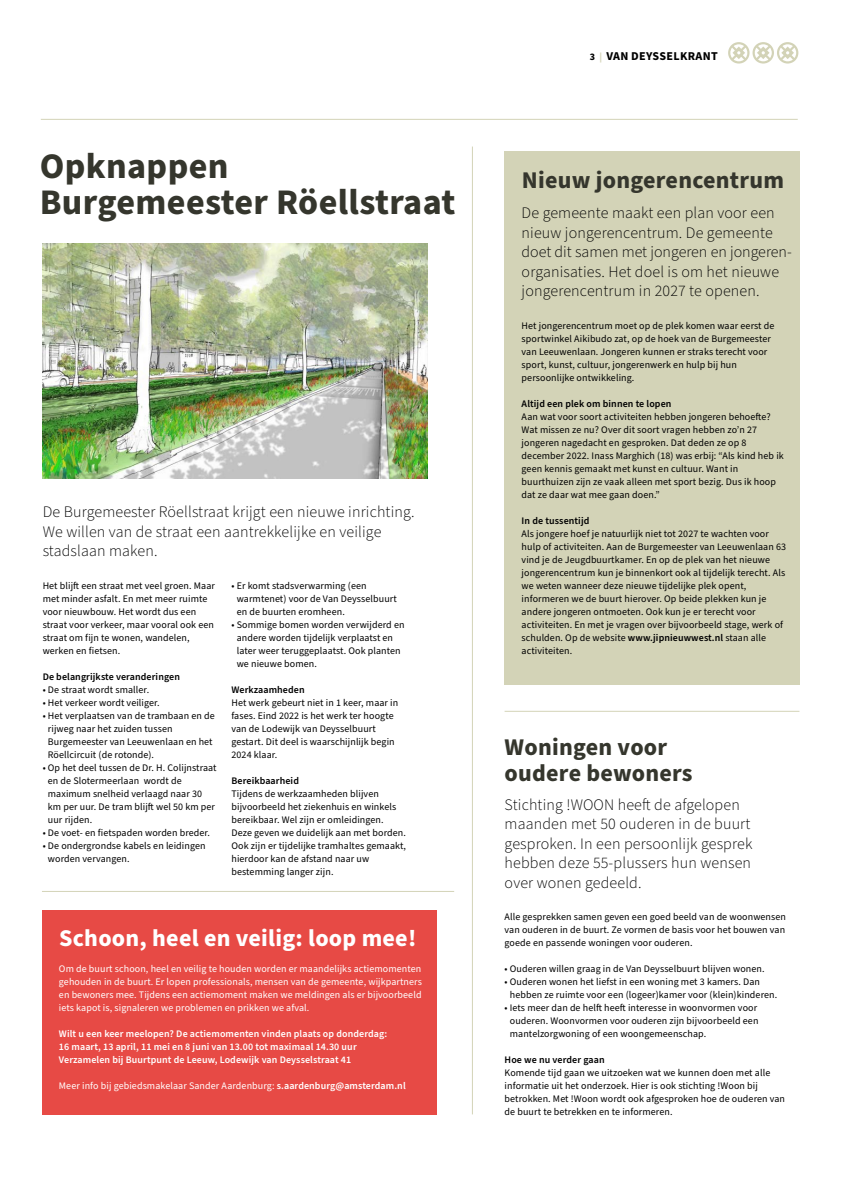
<style>
.page{position:relative;width:842px;height:1191px;background:#fff}
.page>*{position:absolute;margin:0;border:0;box-sizing:border-box;transform-origin:0 0}
.KOP36{font:700 36px/36px "Source Sans Pro";letter-spacing:.01em;color:#35362d}
.KOP24{font:700 24px "Source Sans Pro";letter-spacing:.01em;color:#35362d}
.KOP24-2{font:700 24px "Source Sans Pro";letter-spacing:.01em;color:#fff}
.lead{font:300 16px/19.5px "Source Sans Pro";letter-spacing:.01em;color:#000}
.t1{font:700 12px "Source Sans Pro";letter-spacing:.03em;color:#000}
.plat{font:10px/13px "Source Sans Pro";letter-spacing:.01em;color:#000}
.plat-2{font:10px/13px "Source Sans Pro";letter-spacing:.01em;color:#fff;text-align:justify}
.TK10{font:600 10px "Source Sans Pro";letter-spacing:.01em;color:#fff}
.TK10-2{font:600 10px "Source Sans Pro";letter-spacing:.01em;color:#000}
.s1{font-weight:600}
.s2{font-size:10px}
.s3{font-size:10px;color:#d3d3b7}
</style>
<div class="page">
<svg style="left:728px;top:42px;width:70px;height:22px"></svg>
<hr style="left:472px;top:146px;width:1px;height:968px;background:#d3d3b7">
<hr style="left:41px;top:119px;width:757px;height:1px;background:#d3d3b7">
<img style="left:43px;top:244px;width:384px;height:234px">
<hr style="left:505px;top:711px;width:294px;height:1px;background:#d3d3b7">
<div style="left:42px;top:910px;width:394px;height:204px;background:#e74a45"></div>
<hr style="left:42px;top:891px;width:412px;height:1px;background:#d3d3b7">
<div style="left:505px;top:151px;width:295px;height:533px;background:#d3d3b7"></div>
<p class="KOP36" style="left:40px;top:149px;width:417px">Opknappen<br>Burgemeester Röellstraat</p>
<p class="lead" style="left:43px;top:502px;width:373px">De Burgemeester Röellstraat krijgt een nieuwe inrichting.<br>We willen van de straat een aantrekkelijke en veilige stadslaan maken.</p>
<p class="plat" style="left:237px;top:579px;width:162px;text-indent:-5px">• Er komt stadsverwarming (een warmtenet) voor de Van Deysselbuurt en de buurten eromheen.</p>
<p class="plat" style="left:237px;top:618px;width:169px;text-indent:-5px">• Sommige bomen worden verwijderd en andere worden tijdelijk verplaatst en later weer teruggeplaatst. Ook planten we nieuwe bomen.</p>
<p class="TK10-2" style="left:231px;top:682px;width:75px">Werkzaamheden</p>
<p class="plat" style="left:231px;top:696px;width:168px">Het werk gebeurt niet in 1 keer, maar in fases. Eind 2022 is het werk ter hoogte van de Lodewijk van Deysselbuurt gestart. Dit deel is waarschijnlijk begin<br>2024 klaar.</p>
<p class="TK10-2" style="left:231px;top:773px;width:69px">Bereikbaarheid</p>
<p class="plat" style="left:231px;top:787px;width:176px">Tijdens de werkzaamheden blijven bijvoorbeeld het ziekenhuis en winkels bereikbaar. Wel zijn er omleidingen.<br>Deze geven we duidelijk aan met borden.<br>Ook zijn er tijdelijke tramhaltes gemaakt, hierdoor kan de afstand naar uw bestemming langer zijn.</p>
<p class="plat" style="left:43px;top:579px;width:174px">Het blijft een straat met veel groen. Maar met minder asfalt. En met meer ruimte voor nieuwbouw. Het wordt dus een straat voor verkeer, maar vooral ook een straat om fijn te wonen, wandelen, werken en fietsen.</p>
<p class="TK10-2" style="left:43px;top:669px;width:139px">De belangrijkste veranderingen</p>
<p class="plat" style="left:43px;top:683px;width:108px">• De straat wordt smaller.</p>
<p class="plat" style="left:43px;top:696px;width:119px">• Het verkeer wordt veiliger.</p>
<p class="plat" style="left:48px;top:709px;width:168px;text-indent:-5px">• Het verplaatsen van de trambaan en de rijweg naar het zuiden tussen Burgemeester van Leeuwenlaan en het Röellcircuit (de rotonde).</p>
<p class="plat" style="left:48px;top:761px;width:170px;text-indent:-5px">• Op het deel tussen de Dr. H. Colijnstraat en de Slotermeerlaan wordt de maximum snelheid verlaagd naar 30 km per uur. De tram blijft wel 50 km per uur rijden.</p>
<p class="plat" style="left:43px;top:826px;width:169px">• De voet- en fietspaden worden breder.</p>
<p class="plat" style="left:48px;top:839px;width:159px;text-indent:-5px">• De ondergrondse kabels en leidingen worden vervangen.</p>
<p class="KOP24-2" style="left:59px;top:922px;width:359px">Schoon, heel en veilig: loop mee!</p>
<p class="plat-2" style="left:59px;top:962px;width:364px">Om de buurt schoon, heel en veilig te houden worden er maandelijks actiemomenten gehouden in de buurt. Er lopen professionals, mensen van de gemeente, wijkpartners en bewoners mee. Tijdens een actiemoment maken we meldingen als er bijvoorbeeld iets kapot is, signaleren we problemen en prikken we afval.</p>
<p class="TK10" style="left:59px;top:1027px;width:330px">Wilt u een keer meelopen? De actiemomenten vinden plaats op donderdag:</p>
<p class="TK10" style="left:59px;top:1040px;width:299px">16 maart, 13 april, 11 mei en 8 juni van 13.00 tot maximaal 14.30 uur</p>
<p class="TK10" style="left:59px;top:1053px;width:294px">Verzamelen bij Buurtpunt de Leeuw, Lodewijk van Deysselstraat 41</p>
<p class="plat-2" style="left:59px;top:1079px;width:348px">Meer info bij gebiedsmakelaar Sander Aardenburg: <span class="s1">s.aardenburg@amsterdam.nl</span></p>
<p class="t1" style="left:590px;top:48px;width:130px"><span class="s2">3</span> <span class="s3">|</span> VAN DEYSSELKRANT</p>
<p class="KOP24" style="left:522px;top:163px;width:264px">Nieuw jongerencentrum</p>
<p class="lead" style="left:522px;top:203px;width:272px">De gemeente maakt een plan voor een nieuw jongerencentrum. De gemeente doet dit samen met jongeren en jongeren-</p>
<p class="lead" style="left:522px;top:262px;width:259px">organisaties. Het doel is om het nieuwe jongerencentrum in 2027 te openen.</p>
<p class="plat" style="left:522px;top:319px;width:254px">Het jongerencentrum moet op de plek komen waar eerst de sportwinkel Aikibudo zat, op de hoek van de Burgemeester van Leeuwenlaan. Jongeren kunnen er straks terecht voor sport, kunst, cultuur, jongerenwerk en hulp bij hun persoonlijke ontwikkeling.</p>
<p class="TK10-2" style="left:522px;top:396px;width:151px">Altijd een plek om binnen te lopen</p>
<p class="plat" style="left:522px;top:410px;width:264px">Aan wat voor soort activiteiten hebben jongeren behoefte?<br>Wat missen ze nu? Over dit soort vragen hebben zo’n 27 jongeren nagedacht en gesproken. Dat deden ze op 8 december 2022. Inass Marghich (18) was erbij: “Als kind heb ik geen kennis gemaakt met kunst en cultuur. Want in buurthuizen zijn ze vaak alleen met sport bezig. Dus ik hoop dat ze daar wat mee gaan doen.”</p>
<p class="TK10-2" style="left:522px;top:513px;width:69px">In de tussentijd</p>
<p class="plat" style="left:522px;top:527px;width:266px">Als jongere hoef je natuurlijk niet tot 2027 te wachten voor hulp of activiteiten. Aan de Burgemeester van Leeuwenlaan 63 vind je de Jeugdbuurtkamer. En op de plek van het nieuwe jongerencentrum kun je binnenkort ook al tijdelijk terecht. Als we weten wanneer deze nieuwe tijdelijke plek opent, informeren we de buurt hierover. Op beide plekken kun je andere jongeren ontmoeten. Ook kun je er terecht voor activiteiten. En met je vragen over bijvoorbeeld stage, werk of schulden. Op de website <span class="s1">www.jipnieuwwest.nl</span> staan alle activiteiten.</p>
<p class="KOP24" style="left:505px;top:730px;width:164px">Woningen voor</p>
<p class="KOP24" style="left:505px;top:756px;width:190px">oudere bewoners</p>
<p class="lead" style="left:505px;top:795px;width:249px">Stichting !WOON heeft de afgelopen maanden met 50 ouderen in de buurt gesproken. In een persoonlijk gesprek hebben deze 55-plussers hun wensen</p>
<p class="lead" style="left:505px;top:873px;width:138px">over wonen gedeeld.</p>
<p class="plat" style="left:505px;top:910px;width:283px;text-align:justify">Alle gesprekken samen geven een goed beeld van de woonwensen van ouderen in de buurt. Ze vormen de basis voor het bouwen van goede en passende woningen voor ouderen.</p>
<p class="plat" style="left:505px;top:962px;width:261px">• Ouderen willen graag in de Van Deysselbuurt blijven wonen.</p>
<p class="plat" style="left:510px;top:975px;width:269px;text-indent:-5px">• Ouderen wonen het liefst in een woning met 3 kamers. Dan hebben ze ruimte voor een (logeer)kamer voor (klein)kinderen.</p>
<p class="plat" style="left:510px;top:1001px;width:250px;text-indent:-5px">• Iets meer dan de helft heeft interesse in woonvormen voor ouderen. Woonvormen voor ouderen zijn bijvoorbeeld een mantelzorgwoning of een woongemeenschap.</p>
<p class="TK10-2" style="left:505px;top:1053px;width:102px">Hoe we nu verder gaan</p>
<p class="plat" style="left:505px;top:1066px;width:282px">Komende tijd gaan we uitzoeken wat we kunnen doen met alle informatie uit het onderzoek. Hier is ook stichting !Woon bij betrokken. Met !Woon wordt ook afgesproken hoe de ouderen van de buurt te betrekken en te informeren.</p>
</div>
